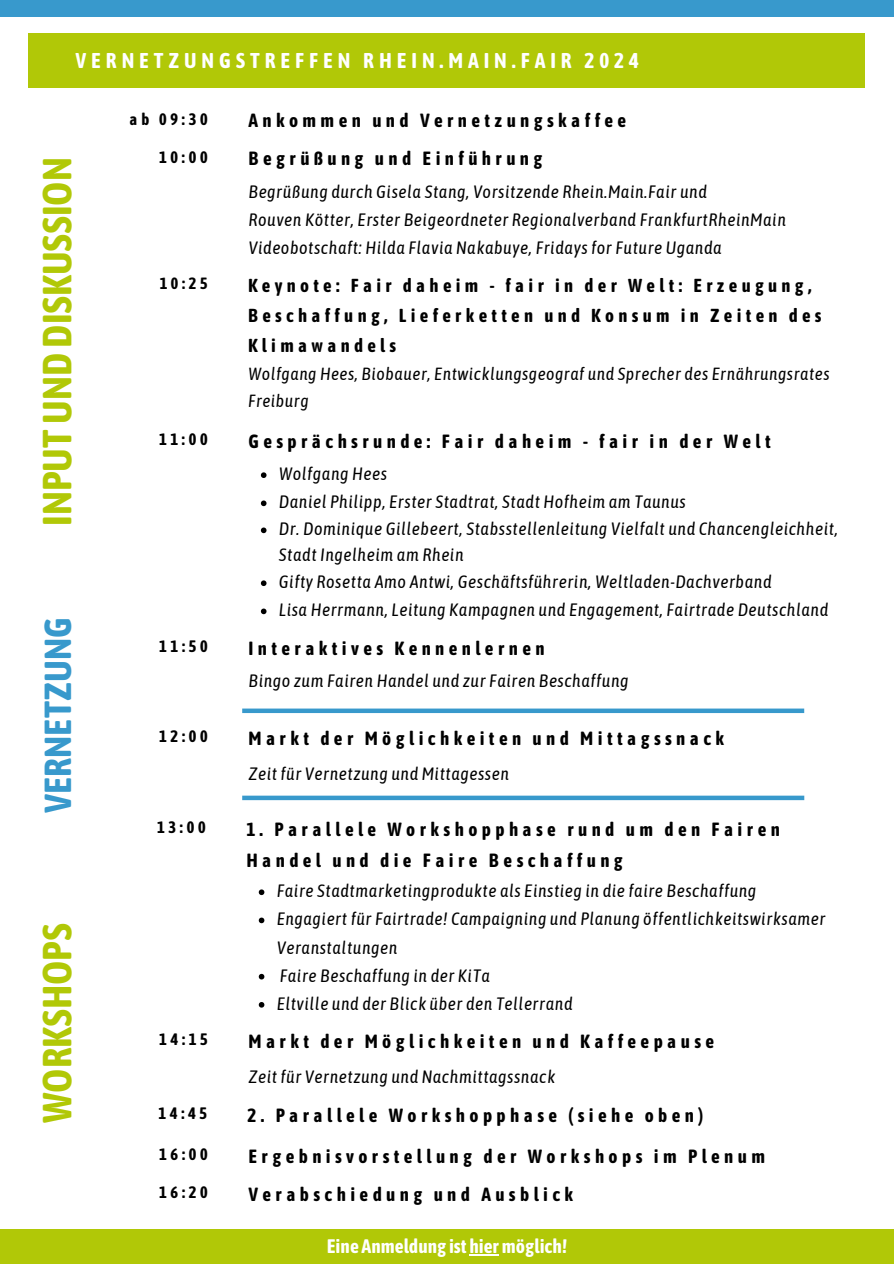
<style>
.page{position:relative;width:894px;height:1264px;background:#fff}
.page>*{position:absolute;margin:0;border:0;box-sizing:border-box;transform-origin:0 0}
.t1{font:700 40.5px "Asap Condensed";color:#b1c807}
.t2{font:700 37.5px "Asap Condensed";color:#3899cc}
.t3{font:700 21.3px "Asap Condensed";letter-spacing:.23em;color:#fff}
.t4{font:700 19.5px "Asap Condensed";color:#fff}
.t5{font:700 19.05px/30.3px "Asap Condensed";letter-spacing:.23em;color:#000}
.t6{font:700 18.75px/29.8px "Asap Condensed";letter-spacing:.23em;color:#000}
.t7{font:italic 17.85px/28.2px "Asap Condensed";letter-spacing:.03em;color:#000}
.t8{font:italic 17.55px/27.8px "Asap Condensed";letter-spacing:.03em;color:#000}
.t9{font:700 16.5px "Asap Condensed";letter-spacing:.23em;color:#000}
.t10{font:700 16.2px "Asap Condensed";color:#000}
</style>
<div class="page">
<div style="left:29px;top:33px;width:835px;height:54px;background:#b1c807"></div>
<svg style="left:261px;top:472px;width:5px;height:6px"></svg>
<svg style="left:261px;top:500px;width:5px;height:6px"></svg>
<svg style="left:261px;top:527px;width:5px;height:6px"></svg>
<svg style="left:261px;top:580px;width:5px;height:6px"></svg>
<svg style="left:261px;top:608px;width:5px;height:6px"></svg>
<svg style="left:259px;top:889px;width:5px;height:6px"></svg>
<svg style="left:259px;top:917px;width:5px;height:6px"></svg>
<svg style="left:259px;top:973px;width:5px;height:6px"></svg>
<svg style="left:259px;top:1002px;width:5px;height:5px"></svg>
<div style="left:0;top:1228px;width:893px;height:35px;background:#b1c807"></div>
<hr style="left:469px;top:1253px;width:30px;height:2px;background:#fff">
<div style="left:0;top:0;width:893px;height:17px;background:#3899cc"></div>
<div style="left:242px;top:708px;width:562px;height:5px;background:#3899cc"></div>
<div style="left:242px;top:795px;width:562px;height:5px;background:#3899cc"></div>
<h2 class="t3" style="left:75px;top:48px;width:564px">VERNETZUNGSTREFFEN RHEIN.MAIN.FAIR 2024</h2>
<p class="t1" style="left:34px;top:525px;width:369px;rotate:-90deg">INPUTUNDDISKUSSION</p>
<p class="t2" style="left:36px;top:813px;width:197px;rotate:-90deg">VERNETZUNG</p>
<p class="t1" style="left:34px;top:1123px;width:201px;rotate:-90deg">WORKSHOPS</p>
<p class="t9" style="left:130px;top:109px;width:80px">ab 09:30</p>
<p class="t5" style="left:248px;top:105px;width:379px">Ankommen und Vernetzungskaffee</p>
<h4 class="t9" style="left:159px;top:147px;width:50px">10:00</h4>
<h1 class="t5" style="left:248px;top:143px;width:295px">Begrüßung und Einführung</h1>
<h1 class="t7" style="left:248px;top:177px;width:539px">Begrüßung durch Gisela Stang, Vorsitzende Rhein.Main.Fair und<br>Rouven Kötter, Erster Beigeordneter Regionalverband FrankfurtRheinMain<br>Videobotschaft: Hilda Flavia Nakabuye, Fridays for Future Uganda</h1>
<h1 class="t10" style="left:160px;top:274px;width:49px">10:25</h1>
<h6 class="t6" style="left:248px;top:270px;width:574px">Keynote: Fair daheim - fair in der Welt: Erzeugung,<br>Beschaffung, Lieferketten und Konsum in Zeiten des<br>Klimawandels</h6>
<h4 class="t8" style="left:248px;top:359px;width:583px">Wolfgang Hees, Biobauer, Entwicklungsgeograf und Sprecher des Ernährungsrates<br>Freiburg</h4>
<h5 class="t9" style="left:159px;top:429px;width:50px">11:00</h5>
<h6 class="t5" style="left:248px;top:425px;width:523px">Gesprächsrunde: Fair daheim - fair in der Welt</h6>
<h4 class="t7" style="left:279px;top:459px;width:110px">Wolfgang Hees</h4>
<h5 class="t7" style="left:279px;top:488px;width:408px">Daniel Philipp, Erster Stadtrat, Stadt Hofheim am Taunus</h5>
<h6 class="t7" style="left:279px;top:516px;width:560px;line-height:25.8px">Dr. Dominique Gillebeert, Stabsstellenleitung Vielfalt und Chancengleichheit,<br>Stadt Ingelheim am Rhein</h6>
<h4 class="t7" style="left:279px;top:567px;width:494px">Gifty Rosetta Amo Antwi, Geschäftsführerin, Weltladen-Dachverband</h4>
<p class="t7" style="left:279px;top:596px;width:551px">Lisa Herrmann, Leitung Kampagnen und Engagement, Fairtrade Deutschland</p>
<h5 class="t9" style="left:159px;top:636px;width:50px">11:50</h5>
<h6 class="t5" style="left:248px;top:632px;width:297px">Interaktives Kennenlernen</h6>
<p class="t7" style="left:248px;top:666px;width:381px">Bingo zum Fairen Handel und zur Fairen Beschaffung</p>
<h5 class="t9" style="left:159px;top:726px;width:50px">12:00</h5>
<h6 class="t5" style="left:248px;top:723px;width:477px">Markt der Möglichkeiten und Mittagssnack</h6>
<p class="t7" style="left:248px;top:759px;width:262px">Zeit für Vernetzung und Mittagessen</p>
<p class="t9" style="left:157px;top:817px;width:50px">13:00</p>
<p class="t5" style="left:246px;top:814px;width:535px">1. Parallele Workshopphase rund um den Fairen<br>Handel und die Faire Beschaffung</p>
<p class="t7" style="left:277px;top:876px;width:481px">Faire Stadtmarketingprodukte als Einstieg in die faire Beschaffung</p>
<h6 class="t7" style="left:277px;top:904px;width:550px">Engagiert für Fairtrade! Campaigning und Planung öffentlichkeitswirksamer<br>Veranstaltungen</h6>
<h4 class="t7" style="left:280px;top:961px;width:212px">Faire Beschaffung in der KiTa</h4>
<h5 class="t7" style="left:277px;top:989px;width:297px">Eltville und der Blick über den Tellerrand</h5>
<h6 class="t9" style="left:159px;top:1029px;width:50px">14:15</h6>
<h4 class="t5" style="left:248px;top:1026px;width:467px">Markt der Möglichkeiten und Kaffeepause</h4>
<h3 class="t7" style="left:248px;top:1062px;width:308px">Zeit für Vernetzung und Nachmittagssnack</h3>
<h6 class="t9" style="left:158px;top:1103px;width:50px">14:45</h6>
<h4 class="t5" style="left:247px;top:1099px;width:457px">2. Parallele Workshopphase (siehe oben)</h4>
<h6 class="t9" style="left:159px;top:1144px;width:50px">16:00</h6>
<h4 class="t5" style="left:248px;top:1140px;width:518px">Ergebnisvorstellung der Workshops im Plenum</h4>
<h6 class="t9" style="left:159px;top:1182px;width:50px">16:20</h6>
<h4 class="t5" style="left:248px;top:1178px;width:326px">Verabschiedung und Ausblick</h4>
<p class="t4" style="left:326px;top:1234px;width:241px">Eine Anmeldung ist hiermöglich!</p>
</div>
